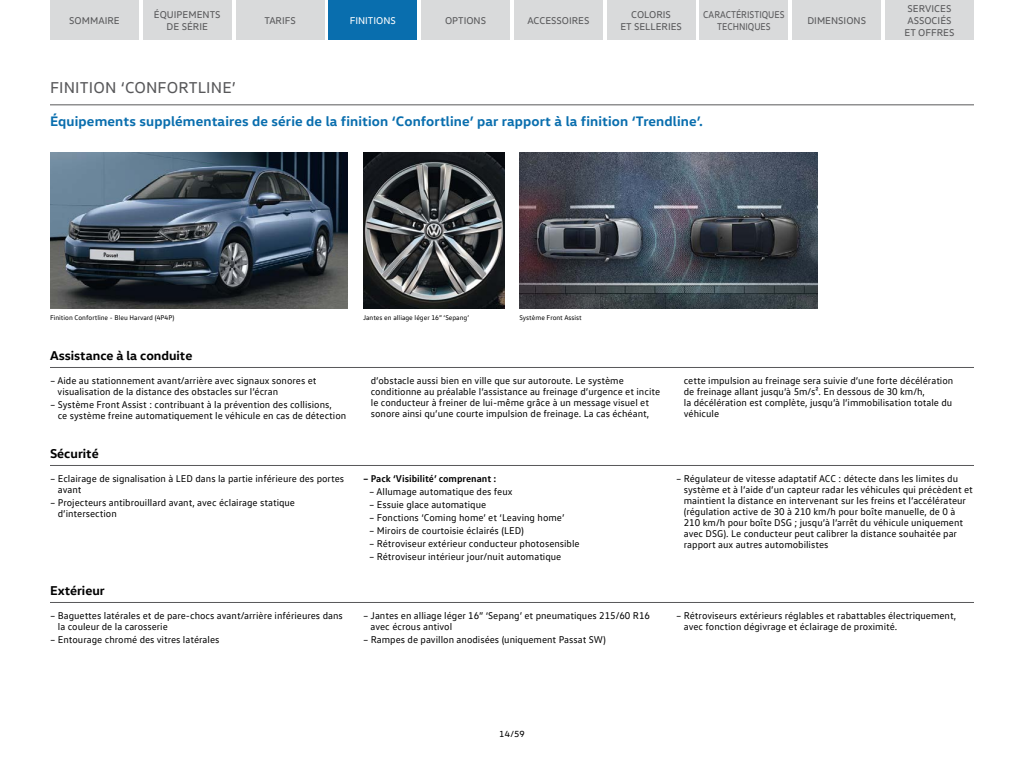
<style>
.page{position:relative;width:1024px;height:768px;background:#fff}
.page>*{position:absolute;margin:0;border:0;box-sizing:border-box;transform-origin:0 0}
.Fließtext{font:16px "VW Head";letter-spacing:.01em;color:#58585a}
.Fließtext-2{font:700 14px "VW Head";letter-spacing:.01em;color:#096eae}
.Fließtext-3{font:700 13px "VW Head";color:#000}
.Fließtext-4{font:10px/11px "VW Text";color:#000}
.Fließtext-5{font:10px/12px "VW Head";color:#58585a;text-align:center}
.Fließtext-6{font:700 10px "VW Text";color:#000}
.Fließtext-7{font:10px/12px "VW Head";color:#58585a;text-align:center;scale:.9 1}
.Fließtext-8{font:10px "VW Head";color:#fff}
.t1{font:9px "VW Head";color:#000}
.Fließtext-9{font:7px "VW Text";color:#000}
</style>
<div class="page">
<hr style="left:50px;top:105px;width:924px;height:1px;background:#58585a">
<hr style="left:50px;top:367px;width:924px;height:1px;background:#58585a">
<hr style="left:50px;top:465px;width:924px;height:1px;background:#58585a">
<hr style="left:50px;top:602px;width:924px;height:1px;background:#58585a">
<img style="left:363px;top:152px;width:142px;height:157px">
<img style="left:50px;top:152px;width:298px;height:157px">
<img style="left:520px;top:152px;width:298px;height:157px">
<div style="left:328px;top:0;width:89px;height:40px;background:#096eae"></div>
<div style="left:607px;top:0;width:89px;height:40px;background:#d9dadb"></div>
<div style="left:143px;top:0;width:89px;height:40px;background:#d9dadb"></div>
<div style="left:421px;top:0;width:89px;height:40px;background:#d9dadb"></div>
<div style="left:699px;top:0;width:89px;height:40px;background:#d9dadb"></div>
<div style="left:236px;top:0;width:89px;height:40px;background:#d9dadb"></div>
<div style="left:514px;top:0;width:89px;height:40px;background:#d9dadb"></div>
<div style="left:792px;top:0;width:89px;height:40px;background:#d9dadb"></div>
<div style="left:50px;top:0;width:89px;height:40px;background:#d9dadb"></div>
<div style="left:885px;top:0;width:89px;height:40px;background:#d9dadb"></div>
<p class="Fließtext-5" style="left:154px;top:9px;width:68px">ÉQUIPEMENTS<br>DE SÉRIE</p>
<p class="Fließtext-5" style="left:445px;top:15px;width:43px">OPTIONS</p>
<p class="Fließtext-7" style="left:703px;top:9px;width:92px">CARACTÉRISTIQUES<br>TECHNIQUES</p>
<p class="Fließtext-8" style="left:350px;top:15px;width:48px">FINITIONS</p>
<p class="Fließtext-5" style="left:620px;top:9px;width:63px">COLORIS<br>ET SELLERIES</p>
<p class="Fließtext-5" style="left:69px;top:15px;width:52px">SOMMAIRE</p>
<p class="Fließtext-5" style="left:264px;top:15px;width:33px">TARIFS</p>
<p class="Fließtext-5" style="left:527px;top:15px;width:63px">ACCESSOIRES</p>
<p class="Fließtext-5" style="left:807px;top:15px;width:60px">DIMENSIONS</p>
<p class="Fließtext" style="left:50px;top:77px;width:187px">FINITION ‘CONFORTLINE’</p>
<p class="Fließtext-2" style="left:50px;top:112px;width:655px">Équipements supplémentaires de série de la finition ‘Confortline’ par rapport à la finition ‘Trendline’.</p>
<p class="Fließtext-5" style="left:905px;top:3px;width:51px">SERVICES<br>ASSOCIÉS<br>ET OFFRES</p>
<p class="Fließtext-9" style="left:50px;top:313px;width:126px">Finition Confortline - Bleu Harvard (4P4P)</p>
<p class="Fließtext-9" style="left:363px;top:313px;width:108px">Jantes en alliage léger 16” ‘Sepang’</p>
<p class="Fließtext-9" style="left:520px;top:313px;width:64px">Système Front Assist</p>
<p class="Fließtext-3" style="left:50px;top:347px;width:144px">Assistance à la conduite</p>
<p class="Fließtext-4" style="left:58px;top:375px;width:260px;text-indent:-8px">– Aide au stationnement avant/arrière avec signaux sonores et visualisation de la distance des obstacles sur l’écran</p>
<p class="Fließtext-4" style="left:58px;top:399px;width:290px;text-indent:-8px">– Système Front Assist : contribuant à la prévention des collisions,<br>ce système freine automatiquement le véhicule en cas de détection</p>
<p class="Fließtext-3" style="left:50px;top:445px;width:50px">Sécurité</p>
<p class="Fließtext-4" style="left:58px;top:473px;width:288px;text-indent:-8px">– Eclairage de signalisation à LED dans la partie inférieure des portes avant</p>
<p class="Fließtext-4" style="left:58px;top:497px;width:239px;text-indent:-8px">– Projecteurs antibrouillard avant, avec éclairage statique d’intersection</p>
<p class="Fließtext-3" style="left:50px;top:582px;width:56px">Extérieur</p>
<p class="Fließtext-4" style="left:58px;top:610px;width:287px;text-indent:-8px">– Baguettes latérales et de pare-chocs avant/arrière inférieures dans la couleur de la carosserie</p>
<p class="Fließtext-4" style="left:50px;top:634px;width:171px">– Entourage chromé des vitres latérales</p>
<p class="Fließtext-4" style="left:371px;top:375px;width:291px">d’obstacle aussi bien en ville que sur autoroute. Le système conditionne au préalable l’assistance au freinage d’urgence et incite le conducteur à freiner de lui-même grâce à un message visuel et sonore ainsi qu’une courte impulsion de freinage. La cas échéant,</p>
<p class="Fließtext-4" style="left:684px;top:375px;width:271px">cette impulsion au freinage sera suivie d’une forte décélération de freinage allant jusqu’à 5m/s². En dessous de 30 km/h,<br>la décélération est complète, jusqu’à l’immobilisation totale du véhicule</p>
<p class="Fließtext-6" style="left:363px;top:472px;width:135px">– Pack ‘Visibilité’ comprenant :</p>
<p class="Fließtext-4" style="left:369px;top:486px;width:145px">– Allumage automatique des feux</p>
<p class="Fließtext-4" style="left:369px;top:499px;width:119px">– Essuie glace automatique</p>
<p class="Fließtext-4" style="left:369px;top:512px;width:197px">– Fonctions ‘Coming home’ et ‘Leaving home’</p>
<p class="Fließtext-4" style="left:369px;top:525px;width:157px">– Miroirs de courtoisie éclairés (LED)</p>
<p class="Fließtext-4" style="left:369px;top:538px;width:212px">– Rétroviseur extérieur conducteur photosensible</p>
<p class="Fließtext-4" style="left:369px;top:551px;width:194px">– Rétroviseur intérieur jour/nuit automatique</p>
<p class="Fließtext-4" style="left:371px;top:610px;width:281px;text-indent:-8px">– Jantes en alliage léger 16” ‘Sepang’ et pneumatiques 215/60 R16 avec écrous antivol</p>
<p class="Fließtext-4" style="left:363px;top:634px;width:244px">– Rampes de pavillon anodisées (uniquement Passat SW)</p>
<p class="Fließtext-4" style="left:684px;top:473px;width:291px;text-indent:-8px">– Régulateur de vitesse adaptatif ACC : détecte dans les limites du système et à l’aide d’un capteur radar les véhicules qui précèdent et maintient la distance en intervenant sur les freins et l’accélérateur (régulation active de 30 à 210 km/h pour boîte manuelle, de 0 à 210 km/h pour boîte DSG ; jusqu’à l’arrêt du véhicule uniquement avec DSG). Le conducteur peut calibrer la distance souhaitée par rapport aux autres automobilistes</p>
<p class="Fließtext-4" style="left:684px;top:610px;width:274px;text-indent:-8px">– Rétroviseurs extérieurs réglables et rabattables électriquement, avec fonction dégivrage et éclairage de proximité.</p>
<p class="t1" style="left:499px;top:728px;width:27px">14/59</p>
</div>
